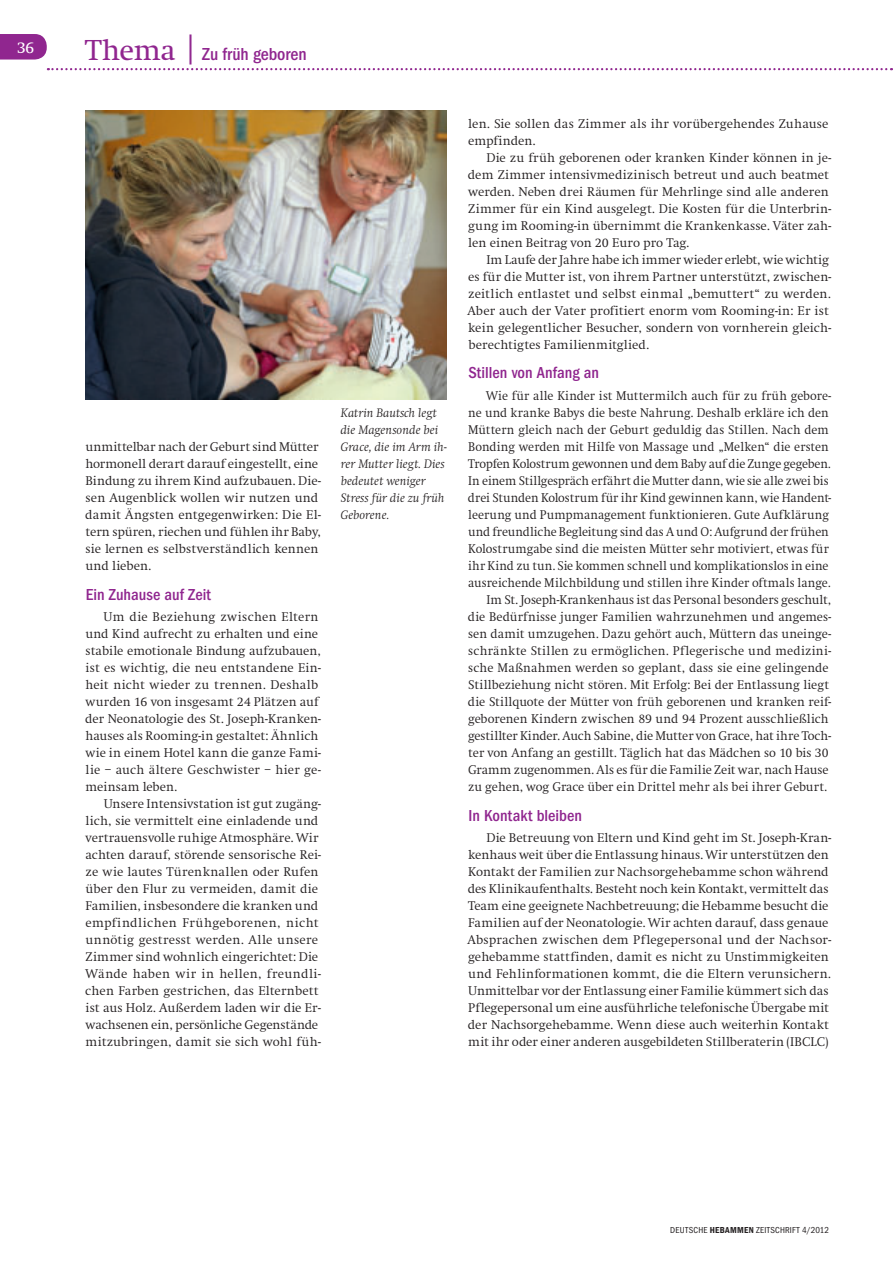
<style>
.page{position:relative;width:893px;height:1263px;background:#fff}
.page>*{position:absolute;margin:0;border:0;box-sizing:border-box;transform-origin:0 0}
.t1{font:500 condensed 18px "Franklin Gothic";letter-spacing:-.005em;color:#90268f}
.t2{font:500 condensed 16.5px "Franklin Gothic";color:#90268f}
.t3{font:16.5px "Swift EF";color:#fff}
.t4{font:300 13.2px/17px "Swift EF";letter-spacing:.005em;color:#231f20}
.t5{font:300 13.2px "Swift EF";letter-spacing:.005em;color:#231f20;scale:.95 1}
.t6{font:300 13.2px "Swift EF";letter-spacing:-.015em;color:#231f20}
.t7{font:300 13.2px "Swift EF";letter-spacing:-.02em;color:#231f20;scale:.95 1}
.t8{font:italic 300 12.75px/17px "Swift EF";letter-spacing:.005em;color:#231f20}
.t9{font:condensed 9px "Franklin Gothic";letter-spacing:.025em;color:#231f20}
.s1{font-family:"Swift EF";font-weight:400;font-stretch:normal;font-size:30px}
.s2{font-weight:600}
</style>
<div class="page">
<svg style="left:0;top:34px;width:47px;height:26px"></svg>
<svg style="left:48px;top:68px;width:844px;height:2px"></svg>
<img style="left:85px;top:111px;width:361px;height:289px">
<p class="t3" style="left:17px;top:41px;width:19px">36</p>
<h1 class="t1" style="left:85px;top:48px;width:223px"><span class="s1">Thema </span><sup>|</sup> Zu früh geboren</h1>
<p class="t4" style="left:85px;top:439px;width:237px">unmittelbar nach der Geburt sind Mütter hormonell derart darauf eingestellt, eine Bindung zu ihrem Kind aufzubauen. Die&shy;sen Augenblick wollen wir nutzen und damit Ängsten entgegenwirken: Die El&shy;tern spüren, riechen und fühlen ihr Baby, sie lernen es selbstverständlich kennen und lieben.</p>
<p class="t2" style="left:86px;top:589px;width:127px">Ein Zuhause auf Zeit</p>
<p class="t4" style="left:85px;top:609px;width:237px;text-indent:18px">Um die Beziehung zwischen Eltern und Kind aufrecht zu erhalten und eine stabile emotionale Bindung aufzubauen, ist es wichtig, die neu entstandene Ein&shy;heit nicht wieder zu trennen. Deshalb wurden 16 von insgesamt 24 Plätzen auf der Neonatologie des St. Joseph-Kranken&shy;hauses als Rooming-in gestaltet: Ähnlich wie in einem Hotel kann die ganze Fami&shy;lie – auch ältere Geschwister – hier ge&shy;meinsam leben.</p>
<p class="t4" style="left:85px;top:796px;width:237px;text-indent:18px">Unsere Intensivstation ist gut zugäng&shy;lich, sie vermittelt eine einladende und vertrauensvolle ruhige Atmosphäre. Wir achten darauf, störende sensorische Rei&shy;ze wie lautes Türenknallen oder Rufen über den Flur zu vermeiden, damit die Familien, insbesondere die kranken und empfindlichen Frühgeborenen, nicht unnötig gestresst werden. Alle unsere Zimmer sind wohnlich eingerichtet: Die Wände haben wir in hellen, freundli&shy;chen Farben gestrichen, das Elternbett ist aus Holz. Außerdem laden wir die Er&shy;wachsenen ein, persönliche Gegenstände mitzubringen, damit sie sich wohl füh-</p>
<p class="t8" style="left:340px;top:405px;width:108px">Katrin Bautsch legt die Magensonde bei<br>Grace, die im Arm ih&shy;rer Mutter liegt. Dies bedeutet weniger<br>Stress für die zu früh<br>Geborene.</p>
<p class="t4" style="left:468px;top:116px;width:362px">len. Sie sollen das Zimmer als ihr vorübergehendes Zuhause empfinden.</p>
<p class="t4" style="left:468px;top:150px;width:365px;text-indent:18px">Die zu früh geborenen oder kranken Kinder können in je&shy;dem Zimmer intensivmedizinisch betreut und auch beatmet werden. Neben drei Räumen für Mehrlinge sind alle anderen Zimmer für ein Kind ausgelegt. Die Kosten für die Unterbrin&shy;gung im Rooming-in übernimmt die Krankenkasse. Väter zah&shy;len einen Beitrag von 20 Euro pro Tag.</p>
<p class="t4" style="left:467px;top:252px;width:365px;text-indent:19px">Im Laufe der Jahre habe ich immer wieder erlebt, wie wichtig es für die Mutter ist, von ihrem Partner unterstützt, zwischen&shy;zeitlich entlastet und selbst einmal „bemuttert“ zu werden.<br>Aber auch der Vater profitiert enorm vom Rooming-in: Er ist kein gelegentlicher Besucher, sondern von vornherein gleich&shy;berechtigtes Familienmitglied.</p>
<p class="t2" style="left:468px;top:367px;width:132px">Stillen von Anfang an</p>
<p class="t5" style="left:486px;top:390px;width:365px">Wie für alle Kinder ist Muttermilch auch für zu früh gebore-</p>
<p class="t5" style="left:468px;top:407px;width:381px">ne und kranke Babys die beste Nahrung. Deshalb erkläre ich den</p>
<p class="t5" style="left:468px;top:424px;width:381px">Müttern gleich nach der Geburt geduldig das Stillen. Nach dem</p>
<p class="t5" style="left:468px;top:441px;width:381px">Bonding werden mit Hilfe von Massage und „Melken“ die ersten</p>
<p class="t7" style="left:468px;top:458px;width:383px">Tropfen Kolostrum gewonnen und dem Baby auf die Zunge gegeben.</p>
<p class="t5" style="left:468px;top:475px;width:381px">In einem Stillgespräch erfährt die Mutter dann, wie sie alle zwei bis</p>
<p class="t5" style="left:468px;top:492px;width:384px">drei Stunden Kolostrum für ihr Kind gewinnen kann, wie Handent-</p>
<p class="t5" style="left:468px;top:509px;width:381px">leerung und Pumpmanagement funktionieren. Gute Aufklärung</p>
<p class="t5" style="left:468px;top:526px;width:381px">und freundliche Begleitung sind das A und O: Aufgrund der frühen</p>
<p class="t5" style="left:468px;top:543px;width:381px">Kolostrumgabe sind die meisten Mütter sehr motiviert, etwas für</p>
<p class="t5" style="left:468px;top:560px;width:381px">ihr Kind zu tun. Sie kommen schnell und komplikationslos in eine</p>
<p class="t5" style="left:468px;top:577px;width:383px">ausreichende Milchbildung und stillen ihre Kinder oftmals lange.</p>
<p class="t4" style="left:486px;top:592px;width:346px">Im St. Joseph-Krankenhaus ist das Personal besonders geschult,</p>
<p class="t4" style="left:468px;top:609px;width:365px">die Bedürfnisse junger Familien wahrzunehmen und angemes-</p>
<p class="t4" style="left:468px;top:626px;width:364px">sen damit umzugehen. Dazu gehört auch, Müttern das uneinge-</p>
<p class="t4" style="left:468px;top:643px;width:364px">schränkte Stillen zu ermöglichen. Pflegerische und medizini-</p>
<p class="t4" style="left:468px;top:660px;width:362px">sche Maßnahmen werden so geplant, dass sie eine gelingende</p>
<p class="t4" style="left:468px;top:677px;width:362px">Stillbeziehung nicht stören. Mit Erfolg: Bei der Entlassung liegt</p>
<p class="t4" style="left:468px;top:694px;width:365px">die Stillquote der Mütter von früh geborenen und kranken reif-</p>
<p class="t4" style="left:468px;top:711px;width:362px">geborenen Kindern zwischen 89 und 94 Prozent ausschließlich</p>
<p class="t6" style="left:468px;top:730px;width:365px">gestillter Kinder. Auch Sabine, die Mutter von Grace, hat ihre Toch-</p>
<p class="t4" style="left:468px;top:745px;width:362px">ter von Anfang an gestillt. Täglich hat das Mädchen so 10 bis 30</p>
<p class="t4" style="left:468px;top:762px;width:362px">Gramm zugenommen. Als es für die Familie Zeit war, nach Hause</p>
<p class="t4" style="left:468px;top:779px;width:360px">zu gehen, wog Grace über ein Drittel mehr als bei ihrer Geburt.</p>
<p class="t2" style="left:468px;top:810px;width:115px">In Kontakt bleiben</p>
<p class="t4" style="left:467px;top:830px;width:365px;text-indent:19px">Die Betreuung von Eltern und Kind geht im St. Joseph-Kran&shy;kenhaus weit über die Entlassung hinaus. Wir unterstützen den Kontakt der Familien zur Nachsorgehebamme schon während des Klinikaufenthalts. Besteht noch kein Kontakt, vermittelt das Team eine geeignete Nachbetreuung; die Hebamme besucht die Familien auf der Neonatologie. Wir achten darauf, dass genaue Absprachen zwischen dem Pflegepersonal und der Nachsor&shy;gehebamme stattfinden, damit es nicht zu Unstimmigkeiten und Fehlinformationen kommt, die die Eltern verunsichern.<br>Unmittelbar vor der Entlassung einer Familie kümmert sich das Pflegepersonal um eine ausführliche telefonische Übergabe mit der Nachsorgehebamme. Wenn diese auch weiterhin Kontakt mit ihr oder einer anderen ausgebildeten Stillberaterin (IBCLC)</p>
<p class="t9" style="left:670px;top:1227px;width:160px">DEUTSCHE <span class="s2">HEBAMMEN</span> ZEITSCHRIFT 4/2012</p>
</div>
